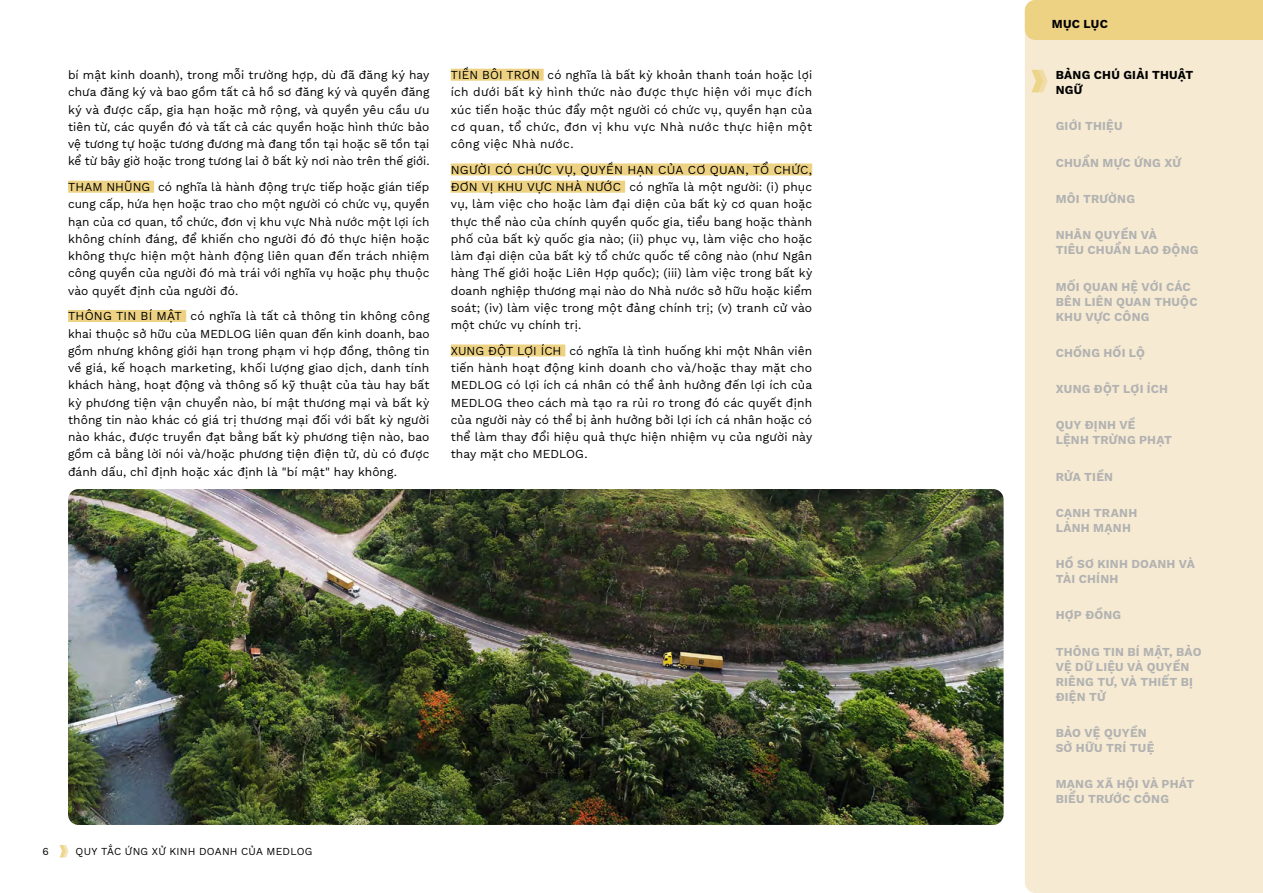
<style>
.page{position:relative;width:1263px;height:893px;background:#fff}
.page>*{position:absolute;margin:0;border:0;box-sizing:border-box;transform-origin:0 0}
.testo{font:12px/17.2px "Work Sans";letter-spacing:.01em;color:#000;text-align:justify}
.MENU_LATERALE{font:700 12px/15px "Work Sans";letter-spacing:.02em;color:#b3b2b2}
.MENU_LATERALE-2{font:700 12px/15px "Work Sans";letter-spacing:.02em;color:#000}
.t1{font:10.5px "Work Sans";letter-spacing:.02em;color:#000}
</style>
<div class="page">
<div style="left:68px;top:181px;width:86px;height:12px;background:#edd284"></div>
<div style="left:68px;top:310px;width:118px;height:12px;background:#edd284"></div>
<div style="left:451px;top:69px;width:93px;height:12px;background:#edd284"></div>
<div style="left:451px;top:163px;width:361px;height:12px;background:#edd284"></div>
<div style="left:451px;top:181px;width:174px;height:12px;background:#edd284"></div>
<div style="left:451px;top:344px;width:114px;height:12px;background:#edd284"></div>
<img style="left:68px;top:489px;width:935px;height:336px">
<svg style="left:60px;top:845px;width:8px;height:12px"></svg>
<div style="left:1025px;top:40px;width:238px;height:853px;background:#f6ebd2"></div>
<div style="left:1025px;top:0;width:238px;height:40px;background:#edd284"></div>
<svg style="left:1031px;top:70px;width:16px;height:22px"></svg>
<p class="testo" style="left:68px;top:66px;width:363px">bí mật kinh doanh), trong mỗi trường hợp, dù đã đăng ký hay chưa đăng ký và bao gồm tất cả hồ sơ đăng ký và quyền đăng ký và được cấp, gia hạn hoặc mở rộng, và quyền yêu cầu ưu tiên từ, các quyền đó và tất cả các quyền hoặc hình thức bảo vệ tương tự hoặc tương đương mà đang tồn tại hoặc sẽ tồn tại kể từ bây giờ hoặc trong tương lai ở bất kỳ nơi nào trên thế giới.</p>
<p class="testo" style="left:68px;top:178px;width:363px">THAM NHŨNG có nghĩa là hành động trực tiếp hoặc gián tiếp cung cấp, hứa hẹn hoặc trao cho một người có chức vụ, quyền hạn của cơ quan, tổ chức, đơn vị khu vực Nhà nước một lợi ích không chính đáng, để khiến cho người đó đó thực hiện hoặc không thực hiện một hành động liên quan đến trách nhiệm công quyền của người đó mà trái với nghĩa vụ hoặc phụ thuộc vào quyết định của người đó.</p>
<p class="testo" style="left:68px;top:307px;width:363px">THÔNG TIN BÍ MẬT có nghĩa là tất cả thông tin không công khai thuộc sở hữu của MEDLOG liên quan đến kinh doanh, bao gồm nhưng không giới hạn trong phạm vi hợp đồng, thông tin về giá, kế hoạch marketing, khối lượng giao dịch, danh tính khách hàng, hoạt động và thông số kỹ thuật của tàu hay bất kỳ phương tiện vận chuyển nào, bí mật thương mại và bất kỳ thông tin nào khác có giá trị thương mại đối với bất kỳ người nào khác, được truyền đạt bằng bất kỳ phương tiện nào, bao gồm cả bằng lời nói và/hoặc phương tiện điện tử, dù có được đánh dấu, chỉ định hoặc xác định là "bí mật" hay không.</p>
<p class="testo" style="left:451px;top:66px;width:363px">TIỀN BÔI TRƠN có nghĩa là bất kỳ khoản thanh toán hoặc lợi ích dưới bất kỳ hình thức nào được thực hiện với mục đích xúc tiến hoặc thúc đẩy một người có chức vụ, quyền hạn của cơ quan, tổ chức, đơn vị khu vực Nhà nước thực hiện một công việc Nhà nước.</p>
<p class="testo" style="left:451px;top:161px;width:363px">NGƯỜI CÓ CHỨC VỤ, QUYỀN HẠN CỦA CƠ QUAN, TỔ CHỨC, ĐƠN VỊ KHU VỰC NHÀ NƯỚC có nghĩa là một người: (i) phục vụ, làm việc cho hoặc làm đại diện của bất kỳ cơ quan hoặc thực thể nào của chính quyền quốc gia, tiểu bang hoặc thành phố của bất kỳ quốc gia nào; (ii) phục vụ, làm việc cho hoặc làm đại diện của bất kỳ tổ chức quốc tế công nào (như Ngân hàng Thế giới hoặc Liên Hợp quốc); (iii) làm việc trong bất kỳ doanh nghiệp thương mại nào do Nhà nước sở hữu hoặc kiểm soát; (iv) làm việc trong một đảng chính trị; (v) tranh cử vào một chức vụ chính trị.</p>
<p class="testo" style="left:451px;top:342px;width:363px">XUNG ĐỘT LỢI ÍCH có nghĩa là tình huống khi một Nhân viên tiến hành hoạt động kinh doanh cho và/hoặc thay mặt cho MEDLOG có lợi ích cá nhân có thể ảnh hưởng đến lợi ích của MEDLOG theo cách mà tạo ra rủi ro trong đó các quyết định của người này có thể bị ảnh hưởng bởi lợi ích cá nhân hoặc có thể làm thay đổi hiệu quả thực hiện nhiệm vụ của người này thay mặt cho MEDLOG.</p>
<p class="t1" style="left:43px;top:843px;width:8px">6</p>
<p class="t1" style="left:76px;top:843px;width:238px">QUY TẮC ỨNG XỬ KINH DOANH CỦA MEDLOG</p>
<p class="MENU_LATERALE-2" style="left:1052px;top:16px;width:57px">MỤC LỤC</p>
<p class="MENU_LATERALE-2" style="left:1056px;top:67px;width:139px">BẢNG CHÚ GIẢI THUẬT<br>NGỮ</p>
<p class="MENU_LATERALE" style="left:1056px;top:118px;width:68px">GIỚI THIỆU</p>
<p class="MENU_LATERALE" style="left:1056px;top:155px;width:127px">CHUẨN MỰC ỨNG XỬ</p>
<p class="MENU_LATERALE" style="left:1056px;top:191px;width:81px">MÔI TRƯỜNG</p>
<p class="MENU_LATERALE" style="left:1056px;top:227px;width:144px">NHÂN QUYỀN VÀ<br>TIÊU CHUẨN LAO ĐỘNG</p>
<p class="MENU_LATERALE" style="left:1056px;top:278px;width:143px">MỐI QUAN HỆ VỚI CÁC<br>BÊN LIÊN QUAN THUỘC<br>KHU VỰC CÔNG</p>
<p class="MENU_LATERALE" style="left:1056px;top:345px;width:91px">CHỐNG HỐI LỘ</p>
<p class="MENU_LATERALE" style="left:1056px;top:381px;width:114px">XUNG ĐỘT LỢI ÍCH</p>
<p class="MENU_LATERALE" style="left:1056px;top:417px;width:118px">QUY ĐỊNH VỀ<br>LỆNH TRỪNG PHẠT</p>
<p class="MENU_LATERALE" style="left:1056px;top:468px;width:59px">RỬA TIỀN</p>
<p class="MENU_LATERALE" style="left:1056px;top:505px;width:83px">CẠNH TRANH<br>LÀNH MẠNH</p>
<p class="MENU_LATERALE" style="left:1056px;top:556px;width:141px">HỒ SƠ KINH DOANH VÀ<br>TÀI CHÍNH</p>
<p class="MENU_LATERALE" style="left:1056px;top:607px;width:67px">HỢP ĐỒNG</p>
<p class="MENU_LATERALE" style="left:1056px;top:643px;width:147px">THÔNG TIN BÍ MẬT, BẢO<br>VỆ DỮ LIỆU VÀ QUYỀN<br>RIÊNG TƯ, VÀ THIẾT BỊ<br>ĐIỆN TỬ</p>
<p class="MENU_LATERALE" style="left:1056px;top:725px;width:100px">BẢO VỆ QUYỀN<br>SỞ HỮU TRÍ TUỆ</p>
<p class="MENU_LATERALE" style="left:1056px;top:776px;width:140px">MẠNG XÃ HỘI VÀ PHÁT<br>BIỂU TRƯỚC CÔNG</p>
</div>
